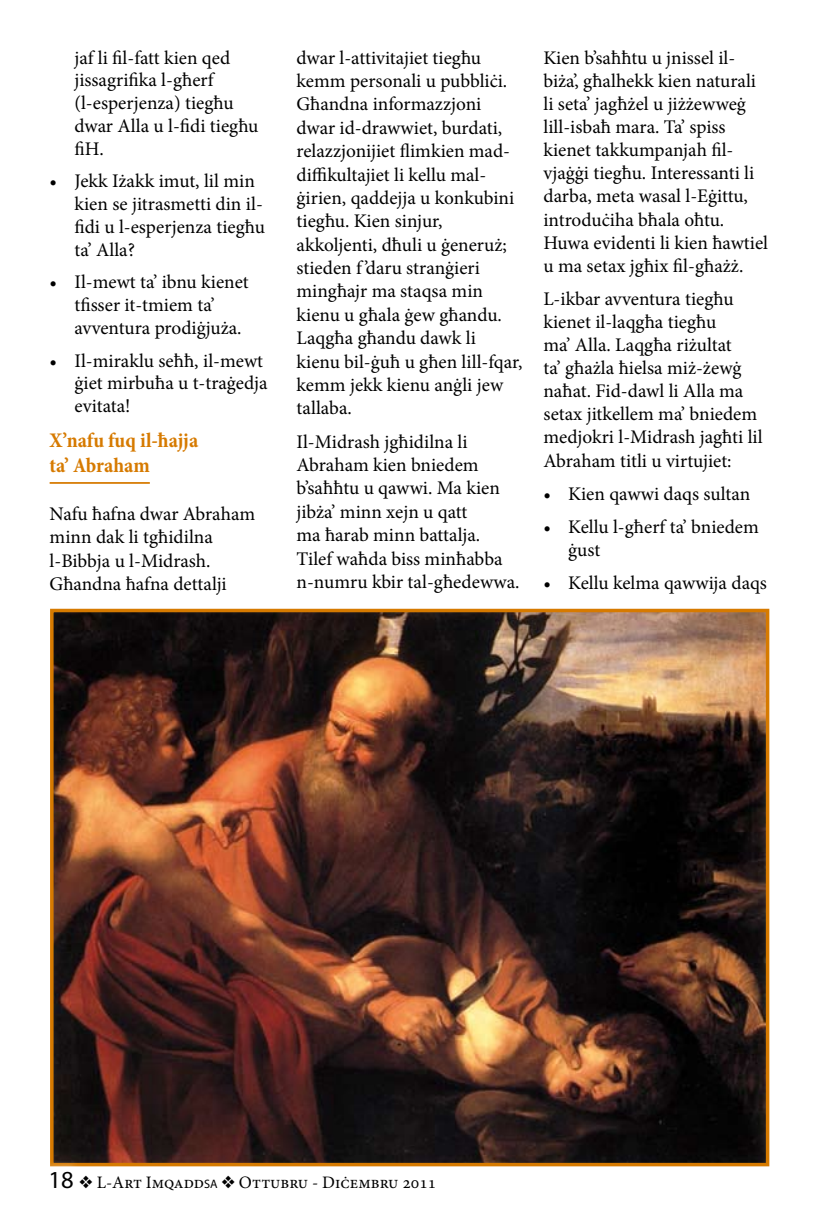
<style>
.page{position:relative;width:819px;height:1216px;background:#fff}
.page>*{position:absolute;margin:0;border:0;box-sizing:border-box;transform-origin:0 0}
.t1{font:700 condensed 21px/25.2px "Minion Pro";color:#d67a00}
.t2{font:19.25px/23.4px "Minion Pro";color:#000}
.t3{font:17.5px "Minion Pro";color:#000}
.s1{font-family:"Myriad Pro";font-size:24.5px}
.s2{font-family:"Myriad Pro";font-size:12.25px}
</style>
<div class="page">
<hr style="left:50px;top:482px;width:100px;height:2px;background:#d67a00">
<img style="left:55px;top:613px;width:709px;height:548px">
<div style="left:50px;top:608px;width:719px;height:558px;border:4px solid #d67a00"></div>
<svg style="left:50px;top:1157px;width:394px;height:10px;background:#794c20"></svg>
<p class="t2" style="left:74px;top:46px;width:185px;line-height:22.8px">jaf li fil-fatt kien qed jissagrifika l-għerf (l-esperjenza) tiegħu dwar Alla u l-fidi tiegħu fiH.</p>
<p class="t2" style="left:74px;top:170px;width:192px;line-height:22.8px;text-indent:-25px">• Jekk Iżakk imut, lil min kien se jitrasmetti din il&shy;fidi u l-esperjenza tiegħu ta’ Alla?</p>
<p class="t2" style="left:74px;top:271px;width:176px;line-height:22.8px;text-indent:-25px">• Il-mewt ta’ ibnu kienet tfisser it-tmiem ta’ avventura prodiġjuża.</p>
<p class="t2" style="left:74px;top:349px;width:194px;line-height:22.8px;text-indent:-25px">• Il-miraklu seħħ, il-mewt ġiet mirbuħa u t-traġedja evitata!</p>
<p class="t1" style="left:50px;top:428px;width:150px">X’nafu fuq il-ħajja ta’ Abraham</p>
<p class="t2" style="left:50px;top:502px;width:207px">Nafu ħafna dwar Abraham minn dak li tgħidilna l-Bibbja u l-Midrash.<br>Għandna ħafna dettalji</p>
<p class="t2" style="left:296px;top:46px;width:227px">dwar l-attivitajiet tiegħu kemm personali u pubbliċi.<br>Għandna informazzjoni dwar id-drawwiet, burdati, relazzjonijiet flimkien mad&shy;diffikultajiet li kellu mal&shy;ġirien, qaddejja u konkubini tiegħu. Kien sinjur, akkoljenti, dħuli u ġeneruż; stieden f ’daru stranġieri mingħajr ma staqsa min kienu u għala ġew għandu.<br>Laqgħa għandu dawk li kienu bil-ġuħ u għen lill-fqar, kemm jekk kienu anġli jew tallaba.</p>
<p class="t2" style="left:296px;top:430px;width:224px">Il-Midrash jgħidilna li<br>Abraham kien bniedem b’saħħtu u qawwi. Ma kien jibża’ minn xejn u qatt<br>ma ħarab minn battalja.<br>Tilef waħda biss minħabba n-numru kbir tal-għedewwa.</p>
<p class="t2" style="left:543px;top:46px;width:226px">Kien b’saħħtu u jnissel il&shy;biża’, għalhekk kien naturali li seta’ jagħżel u jiżżewweġ lill-isbaħ mara. Ta’ spiss kienet takkumpanjah fil&shy;vjaġġi tiegħu. Interessanti li darba, meta wasal l-Eġittu, introduċiha bħala oħtu.<br>Huwa evidenti li kien ħawtiel u ma setax jgħix fil-għażż.</p>
<p class="t2" style="left:543px;top:287px;width:221px">L-ikbar avventura tiegħu kienet il-laqgħa tiegħu<br>ma’ Alla. Laqgħa riżultat<br>ta’ għażla ħielsa miż-żewġ naħat. Fid-dawl li Alla ma setax jitkellem ma’ bniedem medjokri l-Midrash jagħti lil<br>Abraham titli u virtujiet:</p>
<p class="t2" style="left:543px;top:482px;width:208px">• Kien qawwi daqs sultan</p>
<p class="t2" style="left:568px;top:515px;width:192px;text-indent:-25px">• Kellu l-għerf ta’ bniedem ġust</p>
<p class="t2" style="left:543px;top:571px;width:225px">• Kellu kelma qawwija daqs</p>
<p class="t3" style="left:48px;top:1170px;width:389px"><span class="s1">18</span> ❖ L-Art Imqadd<span class="s2">sa</span> ❖ Ottubru - Diċembru 2011</p>
</div>
